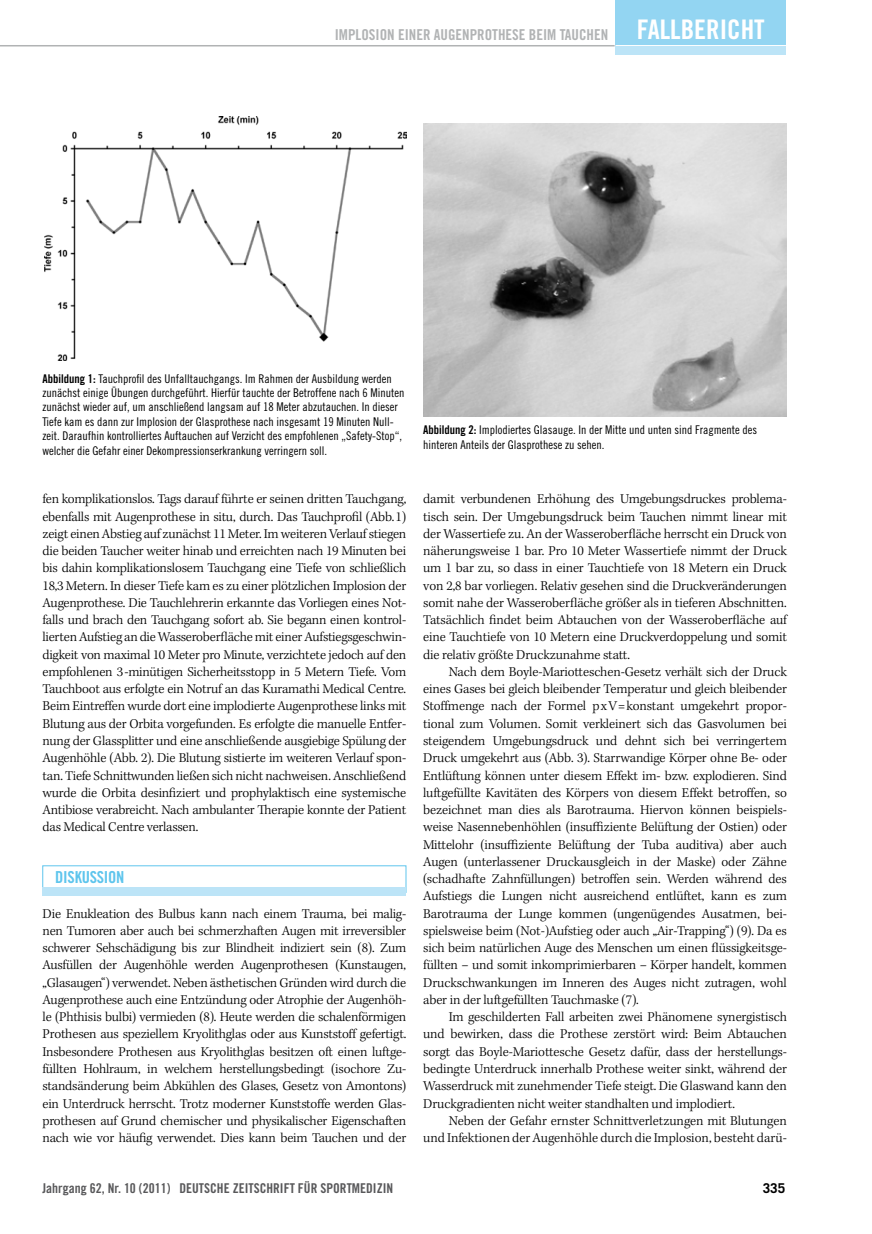
<style>
.page{position:relative;width:872px;height:1234px;background:#fff}
.page>*{position:absolute;margin:0;border:0;box-sizing:border-box;transform-origin:0 0}
.t1{font:16.5px "Trade Gothic LT Std Bd Cn 20";letter-spacing:-.015em;color:#5ec5ed}
.t2{font:15px "Trade Gothic LT Std Bd Cn 20";color:#b1b3b4}
.t3{font:300 13.8px/17.2px "Kepler Std";letter-spacing:-.01em;color:#000;text-align:justify}
.t4{font:13.5px "Trade Gothic LT Std Bd Cn 20";color:#58585a}
.t5{font:700 13.5px "Trade Gothic LT Std";color:#000}
.t6{font:12px/14.4px "Trade Gothic LT Std Cn 18";color:#000}
.s1{font-size:27px;color:#fff}
.s2{font-family:"Trade Gothic LT Std Bd Cn 20"}
</style>
<div class="page">
<div style="left:615px;top:0;width:171px;height:49px;background:#93d5f2"></div>
<hr style="left:615px;top:45px;width:172px;height:2px;background:#fff">
<hr style="left:0;top:45px;width:614px;height:1px;background:#b1b3b4">
<div style="left:615px;top:47px;width:171px;height:8px;background:#bce4f7"></div>
<img style="left:44px;top:116px;width:362px;height:244px">
<img style="left:423px;top:123px;width:364px;height:294px">
<div style="left:43px;top:865px;width:363px;height:27px;border:1px solid #5ec5ed"></div>
<div style="left:43px;top:887px;width:363px;height:8px;background:#bce4f7"></div>
<p class="t2" style="left:335px;top:25px;width:431px">IMPLOSION EI NER AUGENPROTHESE BEI M TAUCHEN <span class="s1">FALLBERICHT</span></p>
<p class="t6" style="left:43px;top:371px;width:363px"><span class="s2">ABBILDUNG 1:</span> Tauchprofil des Unfalltauchgangs. Im Rahmen der Ausbildung werden zunächst einige Übungen durchgeführt. Hierfür tauchte der Betroffene nach 6 Minuten zunächst wieder auf, um anschließend langsam auf 18 Meter abzutauchen. In dieser Tiefe kam es dann zur Implosion der Glasprothese nach insgesamt 19 Minuten Null&shy;zeit. Daraufhin kontrolliertes Auftauchen auf Verzicht des empfohlenen „Safety-Stop“, welcher die Gefahr einer Dekompressionserkrankung verringern soll.</p>
<p class="t3" style="left:43px;top:491px;width:365px">fen komplikationslos. Tags darauf führte er seinen dritten Tauchgang, ebenfalls mit Augenprothese in situ, durch. Das Tauchprofil (Abb.1) zeigt einen Abstieg auf zunächst 11 Meter. Im weiteren Verlauf stiegen die beiden Taucher weiter hinab und erreichten nach 19 Minuten bei bis dahin komplikationslosem Tauchgang eine Tiefe von schließlich 18,3 Metern. In dieser Tiefe kam es zu einer plötzlichen Implosion der Augenprothese. Die Tauchlehrerin erkannte das Vorliegen eines Not&shy;falls und brach den Tauchgang sofort ab. Sie begann einen kontrol&shy;lierten Aufstieg an die Wasseroberfläche mit einer Aufstiegsgeschwin&shy;digkeit von maximal 10 Meter pro Minute, verzichtete jedoch auf den empfohlenen 3-minütigen Sicherheitsstopp in 5 Metern Tiefe. Vom Tauchboot aus erfolgte ein Notruf an das Kuramathi Medical Centre.<br>Beim Eintreffen wurde dort eine implodierte Augenprothese links mit Blutung aus der Orbita vorgefunden. Es erfolgte die manuelle Entfer&shy;nung der Glassplitter und eine anschließende ausgiebige Spülung der Augenhöhle (Abb. 2). Die Blutung sistierte im weiteren Verlauf spon&shy;tan. Tiefe Schnittwunden ließen sich nicht nachweisen. Anschließend wurde die Orbita desinfiziert und prophylaktisch eine systemische Antibiose verabreicht. Nach ambulanter Therapie konnte der Patient das Medical Centre verlassen.</p>
<p class="t1" style="left:55px;top:867px;width:71px">DISKUSSION</p>
<p class="t3" style="left:43px;top:905px;width:365px">Die Enukleation des Bulbus kann nach einem Trauma, bei malig&shy;nen Tumoren aber auch bei schmerzhaften Augen mit irreversibler schwerer Sehschädigung bis zur Blindheit indiziert sein (8). Zum Ausfüllen der Augenhöhle werden Augenprothesen (Kunstaugen, „Glasaugen“) verwendet. Neben ästhetischen Gründen wird durch die Augenprothese auch eine Entzündung oder Atrophie der Augenhöh&shy;le (Phthisis bulbi) vermieden (8). Heute werden die schalenförmigen Prothesen aus speziellem Kryolithglas oder aus Kunststoff gefertigt.<br>Insbesondere Prothesen aus Kryolithglas besitzen oft einen luftge&shy;füllten Hohlraum, in welchem herstellungsbedingt (isochore Zu&shy;standsänderung beim Abkühlen des Glases, Gesetz von Amontons) ein Unterdruck herrscht. Trotz moderner Kunststoffe werden Glas&shy;prothesen auf Grund chemischer und physikalischer Eigenschaften nach wie vor häufig verwendet. Dies kann beim Tauchen und der</p>
<p class="t6" style="left:423px;top:422px;width:335px"><span class="s2">ABBILDUNG 2:</span> Implodiertes Glasauge. In der Mitte und unten sind Fragmente des hinteren Anteils der Glasprothese zu sehen.</p>
<p class="t3" style="left:423px;top:491px;width:365px">damit verbundenen Erhöhung des Umgebungsdruckes problema&shy;tisch sein. Der Umgebungsdruck beim Tauchen nimmt linear mit der Wassertiefe zu. An der Wasseroberfläche herrscht ein Druck von näherungsweise 1 bar. Pro 10 Meter Wassertiefe nimmt der Druck um 1 bar zu, so dass in einer Tauchtiefe von 18 Metern ein Druck von 2,8 bar vorliegen. Relativ gesehen sind die Druckveränderungen somit nahe der Wasseroberfläche größer als in tieferen Abschnitten.<br>Tatsächlich findet beim Abtauchen von der Wasseroberfläche auf eine Tauchtiefe von 10 Metern eine Druckverdoppelung und somit die relativ größte Druckzunahme statt.</p>
<p class="t3" style="left:423px;top:663px;width:365px;text-indent:26px">Nach dem Boyle-Mariotteschen-Gesetz verhält sich der Druck eines Gases bei gleich bleibender Temperatur und gleich bleibender Stoffmenge nach der Formel pxV=konstant umgekehrt propor&shy;tional zum Volumen. Somit verkleinert sich das Gasvolumen bei steigendem Umgebungsdruck und dehnt sich bei verringertem Druck umgekehrt aus (Abb. 3). Starrwandige Körper ohne Be- oder Entlüftung können unter diesem Effekt im- bzw. explodieren. Sind luftgefüllte Kavitäten des Körpers von diesem Effekt betroffen, so bezeichnet man dies als Barotrauma. Hiervon können beispiels&shy;weise Nasennebenhöhlen (insuffiziente Belüftung der Ostien) oder Mittelohr (insuffiziente Belüftung der Tuba auditiva) aber auch Augen (unterlassener Druckausgleich in der Maske) oder Zähne (schadhafte Zahnfüllungen) betroffen sein. Werden während des Aufstiegs die Lungen nicht ausreichend entlüftet, kann es zum Barotrauma der Lunge kommen (ungenügendes Ausatmen, bei&shy;spielsweise beim (Not-)Aufstieg oder auch „Air-Trapping“) (9). Da es sich beim natürlichen Auge des Menschen um einen flüssigkeitsge&shy;füllten – und somit inkomprimierbaren – Körper handelt, kommen Druckschwankungen im Inneren des Auges nicht zutragen, wohl aber in der luftgefüllten Tauchmaske (7).</p>
<p class="t3" style="left:423px;top:1008px;width:365px;text-indent:26px">Im geschilderten Fall arbeiten zwei Phänomene synergistisch und bewirken, dass die Prothese zerstört wird: Beim Abtauchen sorgt das Boyle-Mariottesche Gesetz dafür, dass der herstellungs&shy;bedingte Unterdruck innerhalb Prothese weiter sinkt, während der Wasserdruck mit zunehmender Tiefe steigt. Die Glaswand kann den Druckgradienten nicht weiter standhalten und implodiert.</p>
<p class="t3" style="left:423px;top:1112px;width:365px;text-align:right">Neben der Gefahr ernster Schnittverletzungen mit Blutungen<br>und Infektionen der Augenhöhle durch die Implosion, besteht darü-</p>
<p class="t4" style="left:43px;top:1179px;width:224px">JAHRGANG 62, NR. 10 (2011) DEUTSCHE ZEITSCHRIFT</p>
<p class="t4" style="left:298px;top:1179px;width:69px">FÜR SPORTMEDIZI</p>
<p class="t4" style="left:386px;top:1179px;width:8px">N</p>
<p class="t5" style="left:763px;top:1179px;width:24px">335</p>
</div>
